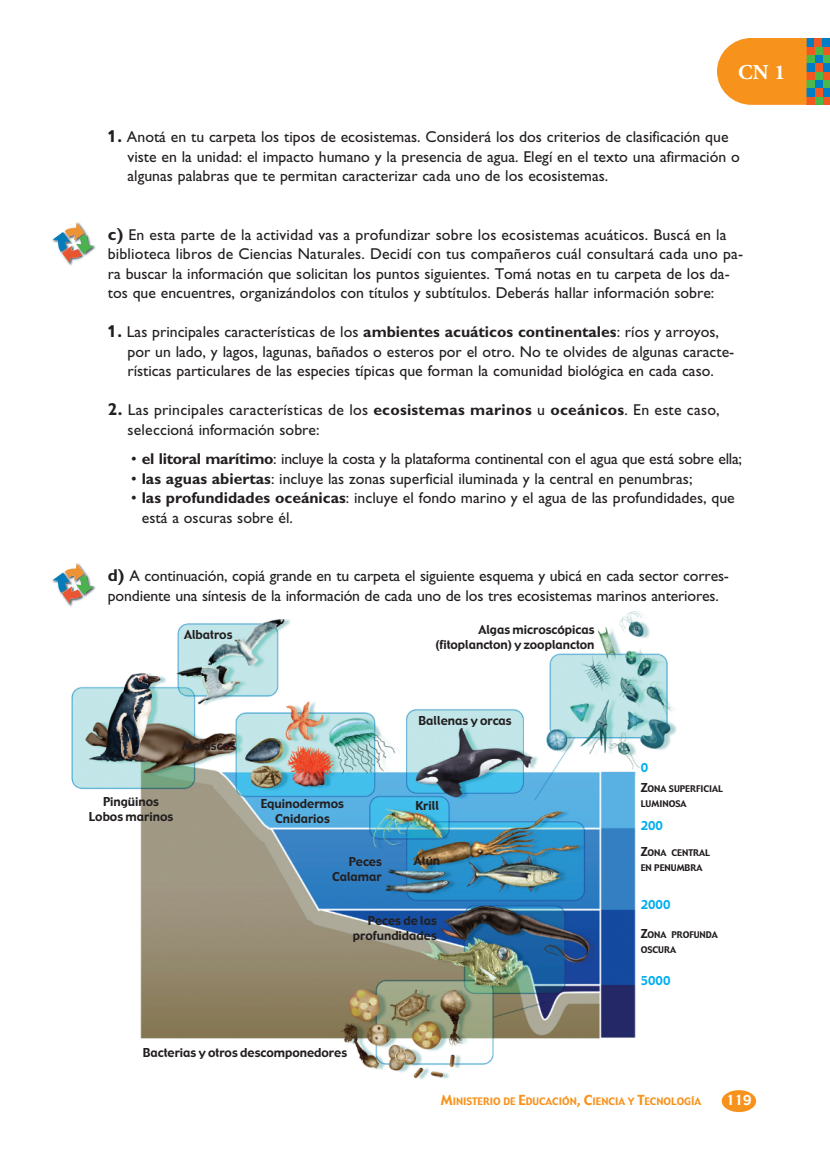
<style>
.page{position:relative;width:830px;height:1149px;background:#fff}
.page>*{position:absolute;margin:0;border:0;box-sizing:border-box;transform-origin:0 0}
.t1{font:700 21px "Adobe Garamond";color:#fff}
.t2{font:15.75px/19.5px "Santi Gill Sans";color:#231f20}
.t3{font:13.5px "Gadget";color:#fff}
.t4{font:12px/15px "Gadget";color:#231f20;text-align:right}
.t5{font:12px "Gadget";color:#00aeef}
.t6{font:10.2px "Gadget";color:#f7931d}
.t7{font:9px/15px "Gadget";color:#231f20}
.s1{font-weight:700;font-size:17.25px}
.s2{font-weight:700}
.s3{font-size:12px}
.s4{font-size:13.5px}
</style>
<div class="page">
<img style="left:71px;top:611px;width:606px;height:469px">
<div style="left:721px;top:1089px;width:34px;height:22px;background:#f7931d;border-radius:50%"></div>
<img style="left:68px;top:263px;width:5px;height:3px">
<svg style="left:52px;top:222px;width:42px;height:41px"></svg>
<img style="left:68px;top:604px;width:5px;height:3px">
<svg style="left:52px;top:563px;width:42px;height:41px"></svg>
<div style="left:822px;top:96px;width:7px;height:9px;background:#f15921"></div>
<div style="left:814px;top:96px;width:8px;height:9px;background:#4cb848"></div>
<div style="left:805px;top:96px;width:9px;height:9px;background:#f15921"></div>
<div style="left:822px;top:88px;width:7px;height:8px;background:#007ec5"></div>
<div style="left:814px;top:88px;width:8px;height:8px;background:#f15921"></div>
<div style="left:805px;top:88px;width:9px;height:8px;background:#007ec5"></div>
<div style="left:822px;top:80px;width:7px;height:8px;background:#4cb848"></div>
<div style="left:814px;top:80px;width:8px;height:8px;background:#007ec5"></div>
<div style="left:805px;top:80px;width:9px;height:8px;background:#4cb848"></div>
<div style="left:822px;top:71px;width:7px;height:9px;background:#f15921"></div>
<div style="left:814px;top:71px;width:8px;height:9px;background:#4cb848"></div>
<div style="left:805px;top:71px;width:9px;height:9px;background:#f15921"></div>
<div style="left:822px;top:63px;width:7px;height:8px;background:#007ec5"></div>
<div style="left:814px;top:63px;width:8px;height:8px;background:#f15921"></div>
<div style="left:805px;top:63px;width:9px;height:8px;background:#007ec5"></div>
<div style="left:822px;top:55px;width:7px;height:8px;background:#4cb848"></div>
<div style="left:814px;top:55px;width:8px;height:8px;background:#007ec5"></div>
<div style="left:805px;top:55px;width:9px;height:8px;background:#4cb848"></div>
<div style="left:822px;top:46px;width:7px;height:9px;background:#f15921"></div>
<div style="left:814px;top:46px;width:8px;height:9px;background:#4cb848"></div>
<div style="left:805px;top:46px;width:9px;height:9px;background:#f15921"></div>
<div style="left:805px;top:38px;width:9px;height:8px;background:#007ec5"></div>
<div style="left:814px;top:38px;width:8px;height:8px;background:#f15921"></div>
<div style="left:822px;top:38px;width:7px;height:8px;background:#007ec5"></div>
<svg style="left:717px;top:38px;width:89px;height:67px;background:#f79c30"></svg>
<h1 class="t1" style="left:738px;top:63px;width:49px">CN 1</h1>
<p class="t2" style="left:127px;top:128px;width:613px;text-indent:-20px"><span class="s1">1.</span> Anotá en tu carpeta los tipos de ecosistemas. Considerá los dos criterios de clasificación que viste en la unidad: el impacto humano y la presencia de agua. Elegí en el texto una afirmación o algunas palabras que te permitan caracterizar cada uno de los ecosistemas.</p>
<p class="t2" style="left:108px;top:226px;width:636px"><span class="s1">c)</span> En esta parte de la actividad vas a profundizar sobre los ecosistemas acuáticos. Buscá en la biblioteca libros de Ciencias Naturales. Decidí con tus compañeros cuál consultará cada uno pa&shy;ra buscar la información que solicitan los puntos siguientes. Tomá notas en tu carpeta de los da&shy;tos que encuentres, organizándolos con títulos y subtítulos. Deberás hallar información sobre:</p>
<p class="t2" style="left:127px;top:323px;width:608px;text-indent:-20px"><span class="s1">1.</span> Las principales características de los <span class="s2">ambientes acuáticos continentales</span>: ríos y arroyos, por un lado, y lagos, lagunas, bañados o esteros por el otro. No te olvides de algunas caracte&shy;rísticas particulares de las especies típicas que forman la comunidad biológica en cada caso.</p>
<p class="t2" style="left:127px;top:401px;width:593px;text-indent:-20px"><span class="s1">2.</span> Las principales características de los <span class="s2">ecosistemas marinos</span> u <span class="s2">oceánicos</span>. En este caso, seleccioná información sobre:</p>
<p class="t2" style="left:131px;top:450px;width:612px">• <span class="s2">el litoral marítimo</span>: incluye la costa y la plataforma continental con el agua que está sobre ella;</p>
<p class="t2" style="left:131px;top:470px;width:562px">• <span class="s2">las aguas abiertas</span>: incluye las zonas superficial iluminada y la central en penumbras;</p>
<p class="t2" style="left:142px;top:489px;width:594px;text-indent:-11px">• <span class="s2">las profundidades oceánicas</span>: incluye el fondo marino y el agua de las profundidades, que está a oscuras sobre él.</p>
<p class="t2" style="left:108px;top:567px;width:622px"><span class="s1">d)</span> A continuación, copiá grande en tu carpeta el siguiente esquema y ubicá en cada sector corres&shy;pondiente una síntesis de la información de cada uno de los tres ecosistemas marinos anteriores.</p>
<p class="t4" style="left:184px;top:626px;width:50px">Albatros</p>
<p class="t4" style="left:182px;top:737px;width:55px">Moluscos</p>
<p class="t4" style="left:89px;top:793px;width:86px;text-align:center">Pingüinos<br>Lobos marinos</p>
<p class="t4" style="left:435px;top:622px;width:161px">Algas microscópicas (fitoplancton) y zooplancton</p>
<p class="t4" style="left:260px;top:796px;width:85px;text-align:center">Equinodermos<br>Cnidarios</p>
<p class="t4" style="left:332px;top:854px;width:51px">Peces<br>Calamar</p>
<p class="t4" style="left:418px;top:713px;width:95px">Ballenas y orcas</p>
<p class="t4" style="left:415px;top:797px;width:25px">Krill</p>
<p class="t4" style="left:413px;top:853px;width:28px">Atún</p>
<p class="t4" style="left:353px;top:913px;width:85px">Peces de las profundidades</p>
<p class="t4" style="left:143px;top:1045px;width:206px">Bacterias y otros descomponedores</p>
<p class="t5" style="left:640px;top:761px;width:9px">0</p>
<p class="t7" style="left:640px;top:781px;width:84px"><span class="s3">Z</span>ONA SUPERFICIAL<br>LUMINOSA</p>
<p class="t5" style="left:640px;top:818px;width:24px">200</p>
<p class="t7" style="left:640px;top:845px;width:71px"><span class="s3">Z</span>ONA CENTRAL<br>EN PENUMBRA</p>
<p class="t5" style="left:640px;top:897px;width:31px">2000</p>
<p class="t7" style="left:640px;top:927px;width:79px"><span class="s3">Z</span>ONA PROFUNDA<br>OSCURA</p>
<p class="t5" style="left:640px;top:973px;width:31px">5000</p>
<p class="t6" style="left:440px;top:1095px;width:262px"><span class="s4">M</span>INISTERIO DE <span class="s4">E</span>DUCACIÓN<span class="s4">, C</span>IENCIA Y <span class="s4">T</span>ECNOLOGÍA</p>
<p class="t3" style="left:726px;top:1092px;width:27px">119</p>
</div>
